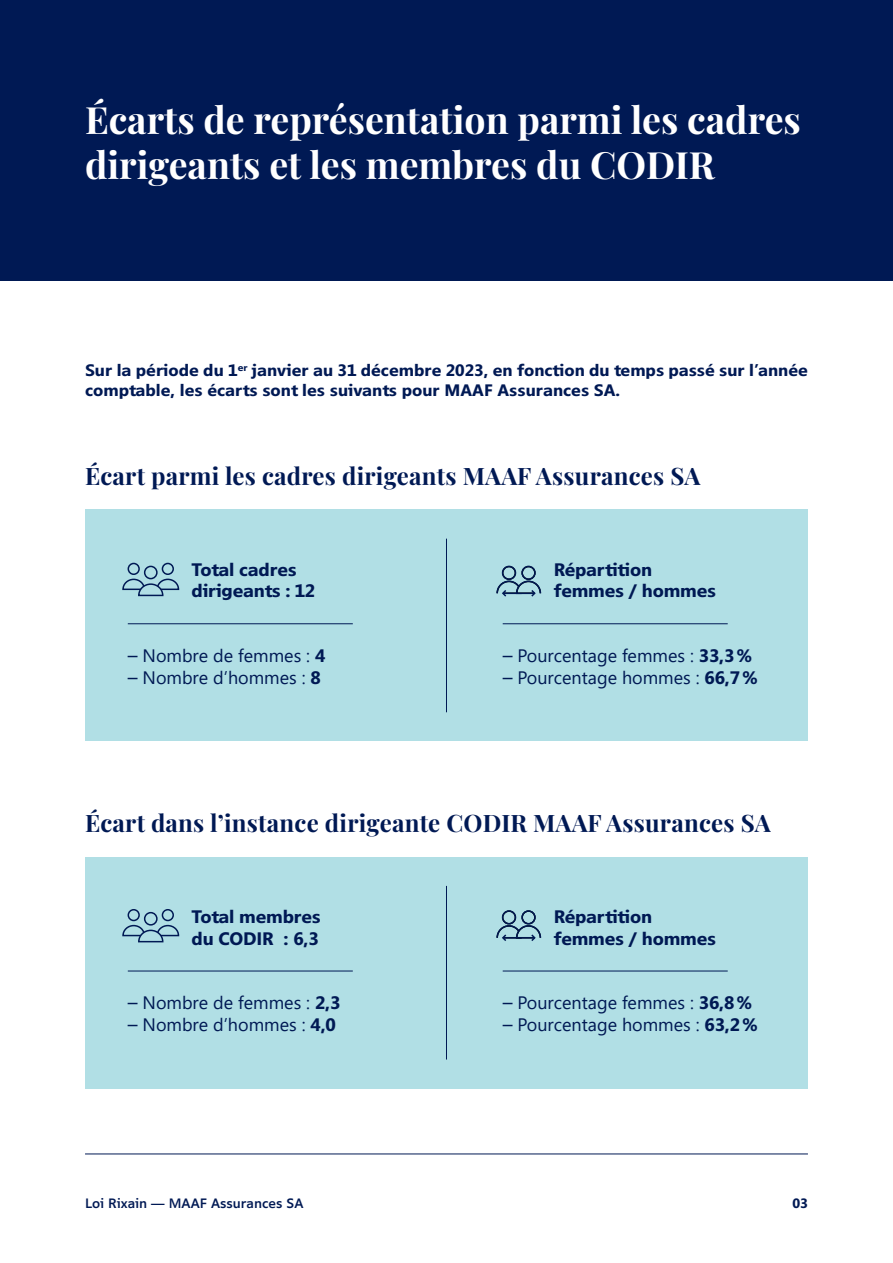
<style>
.page{position:relative;width:893px;height:1263px;background:#fff}
.page>*{position:absolute;margin:0;border:0;box-sizing:border-box;transform-origin:0 0}
.t1{font:700 37.5px/45px "Playfair Display";color:#fff}
.t2{font:700 24px "Playfair Display";letter-spacing:.01em;color:#001954}
.t3{font:18px "Segoe UI";color:#001954}
.t4{font:700 18px/21.6px "Segoe TV";letter-spacing:-.01em;color:#001954}
.t5{font:700 16.5px/19.8px "Segoe TV";color:#001954}
.t6{font:13.5px "Segoe TV";color:#001954}
.t7{font:700 13.5px "Segoe TV";color:#001954}
.s1{font-family:"Segoe TV";font-weight:700}
</style>
<div class="page">
<hr style="left:85px;top:1154px;width:723px;height:1px;background:#001954">
<div style="left:0;top:0;width:893px;height:281px;background:#001954"></div>
<div style="left:85px;top:510px;width:361px;height:231px;background:#b1dfe5"></div>
<div style="left:85px;top:857px;width:361px;height:231px;background:#b1dfe5"></div>
<div style="left:446px;top:510px;width:362px;height:231px;background:#b1dfe5"></div>
<div style="left:446px;top:857px;width:362px;height:231px;background:#b1dfe5"></div>
<hr style="left:128px;top:623px;width:225px;height:1px;background:#001954">
<hr style="left:128px;top:971px;width:225px;height:1px;background:#001954">
<hr style="left:503px;top:623px;width:225px;height:1px;background:#001954">
<hr style="left:503px;top:971px;width:225px;height:1px;background:#001954">
<div style="left:128px;top:563px;width:12px;height:12px;border:2px solid #001954;border-radius:50%"></div>
<div style="left:162px;top:563px;width:12px;height:12px;border:2px solid #001954;border-radius:50%"></div>
<svg style="left:122px;top:578px;width:58px;height:19px"></svg>
<div style="left:144px;top:566px;width:14px;height:13px;border:2px solid #001954;border-radius:50%"></div>
<div style="left:128px;top:909px;width:12px;height:12px;border:2px solid #001954;border-radius:50%"></div>
<div style="left:162px;top:909px;width:12px;height:12px;border:2px solid #001954;border-radius:50%"></div>
<svg style="left:122px;top:924px;width:58px;height:19px"></svg>
<div style="left:144px;top:912px;width:14px;height:13px;border:2px solid #001954;border-radius:50%"></div>
<svg style="left:496px;top:565px;width:46px;height:32px"></svg>
<svg style="left:496px;top:910px;width:46px;height:31px"></svg>
<hr style="left:446px;top:539px;width:1px;height:173px;background:#001954">
<hr style="left:446px;top:886px;width:1px;height:173px;background:#001954">
<h2 class="t1" style="left:85px;top:94px;width:717px">Écarts de représentation parmi les cadres dirigeants et les membres du CODIR</h2>
<p class="t5" style="left:85px;top:360px;width:724px">Sur la période du 1<sup>er</sup> janvier au 31 décembre 2023, en fonction du temps passé sur l’année comptable, les écarts sont les suivants pour MAAF Assurances SA.</p>
<h3 class="t2" style="left:85px;top:457px;width:617px">Écart parmi les cadres dirigeants MAAF Assurances SA</h3>
<p class="t4" style="left:192px;top:559px;width:125px">Total cadres dirigeants : 12</p>
<p class="t3" style="left:128px;top:639px;width:199px">– Nombre de femmes : <span class="s1">4</span></p>
<p class="t3" style="left:128px;top:660px;width:195px">– Nombre d’hommes : <span class="s1">8</span></p>
<p class="t4" style="left:554px;top:559px;width:164px">Répartition femmes / hommes</p>
<p class="t3" style="left:503px;top:639px;width:251px">– Pourcentage femmes : <span class="s1">33,3 %</span></p>
<p class="t3" style="left:503px;top:660px;width:257px">– Pourcentage hommes : <span class="s1">66,7 %</span></p>
<h3 class="t2" style="left:85px;top:804px;width:687px">Écart dans l’instance dirigeante CODIR MAAF Assurances SA</h3>
<p class="t4" style="left:192px;top:906px;width:131px">Total membres du CODIR : 6,3</p>
<p class="t3" style="left:128px;top:986px;width:214px">– Nombre de femmes : <span class="s1">2,3</span></p>
<p class="t3" style="left:128px;top:1007px;width:210px">– Nombre d’hommes : <span class="s1">4,0</span></p>
<p class="t4" style="left:554px;top:906px;width:164px">Répartition femmes / hommes</p>
<p class="t3" style="left:503px;top:986px;width:251px">– Pourcentage femmes : <span class="s1">36,8 %</span></p>
<p class="t3" style="left:503px;top:1007px;width:257px">– Pourcentage hommes : <span class="s1">63,2 %</span></p>
<p class="t6" style="left:85px;top:1195px;width:220px">Loi Rixain — MAAF Assurances SA</p>
<p class="t7" style="left:792px;top:1195px;width:17px">03</p>
</div>
